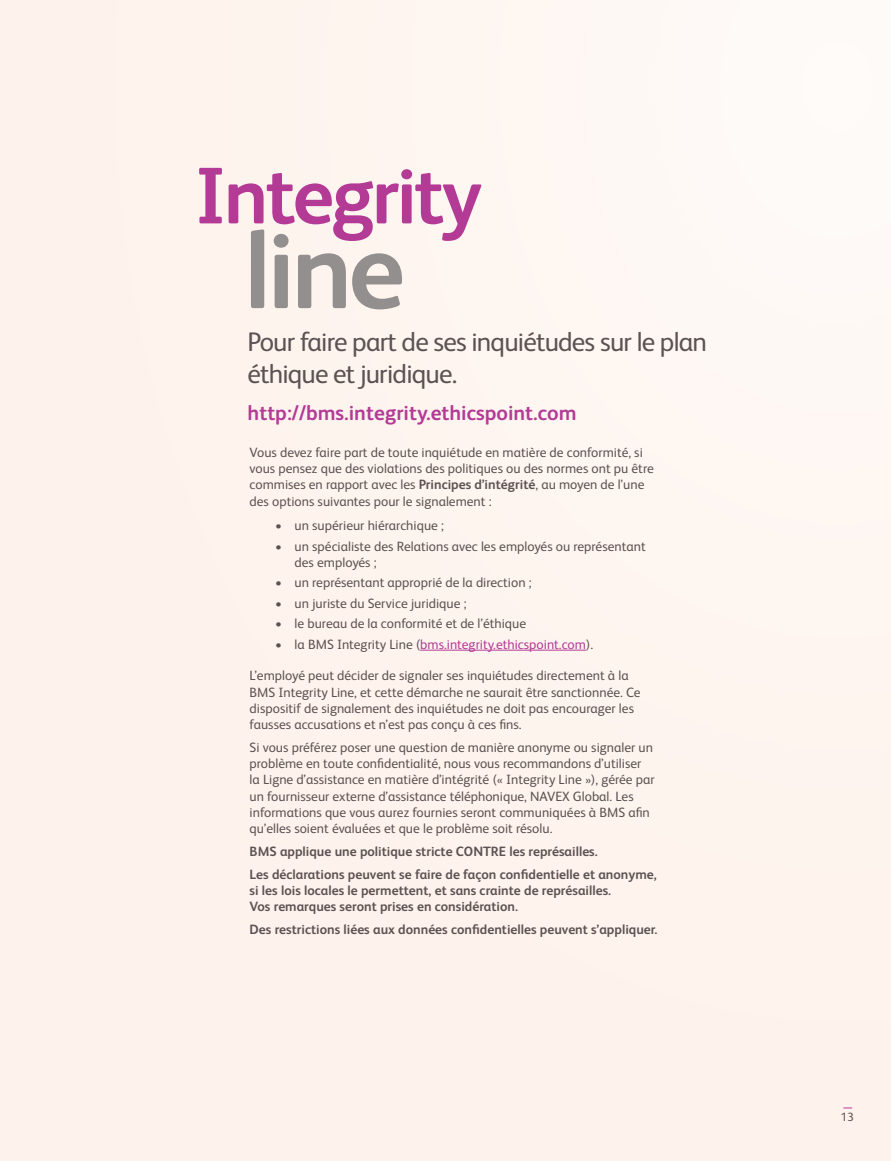
<style>
.page{position:relative;width:891px;height:1161px;background:#fef3ed}
.page>*{position:absolute;margin:0;border:0;box-sizing:border-box;transform-origin:0 0}
.Subhead{font:700 110.1px "BMS Humanity";color:#938f8f}
.Subhead-2{font:700 80.25px "BMS Humanity";letter-spacing:-.04em;color:#b33b96}
.Intro_Text{font:27px/32px "BMS Humanity";letter-spacing:-.03em;color:#5c5253}
.Intro_Text-2{font:700 21px "BMS Humanity";color:#b33b96}
.Body_Text{font:13.5px/16.2px "BMS Humanity";color:#5c5253}
.Body_Text-2{font:700 13.5px/16.2px "BMS Humanity";color:#5c5253}
.t1{font:13.5px "BMS Humanity";color:#b33b96}
.t2{font:12px "BMS Humanity";color:#5c5253}
.s1{font-weight:700}
.s2{color:#5c5253}
</style>
<div class="page">
<hr style="left:420px;top:650px;width:166px;height:1px;background:#b33b96">
<p class="Subhead-2" style="left:194px;top:139px;width:289px">Integrity</p>
<p class="Subhead" style="left:244px;top:193px;width:163px">line</p>
<p class="Intro_Text" style="left:248px;top:323px;width:461px">Pour faire part de ses inquiétudes sur le plan éthique et juridique.</p>
<p class="Intro_Text-2" style="left:248px;top:398px;width:331px">http://bms.integrity.ethicspoint.com</p>
<p class="Body_Text" style="left:250px;top:443px;width:406px">Vous devez faire part de toute inquiétude en matière de conformité, si vous pensez que des violations des politiques ou des normes ont pu être commises en rapport avec les <span class="s1">Principes d’intégrité</span>, au moyen de l’une des options suivantes pour le signalement :</p>
<p class="Body_Text" style="left:275px;top:517px;width:170px">• un supérieur hiérarchique ;</p>
<p class="Body_Text" style="left:295px;top:537px;width:353px;text-indent:-20px">• un spécialiste des Relations avec les employés ou représentant des employés ;</p>
<p class="Body_Text" style="left:275px;top:574px;width:258px">• un représentant approprié de la direction ;</p>
<p class="Body_Text" style="left:275px;top:594px;width:193px">• un juriste du Service juridique ;</p>
<p class="Body_Text" style="left:275px;top:615px;width:253px">• le bureau de la conformité et de l’éthique</p>
<p class="t1" style="left:275px;top:635px;width:320px"><span class="s2">• la BMS Integrity Line (</span>bms.integrity.ethicspoint.com<span class="s2">).</span></p>
<p class="Body_Text" style="left:250px;top:667px;width:392px">L’employé peut décider de signaler ses inquiétudes directement à la BMS Integrity Line, et cette démarche ne saurait être sanctionnée. Ce dispositif de signalement des inquiétudes ne doit pas encourager les fausses accusations et n’est pas conçu à ces fins.</p>
<p class="Body_Text" style="left:250px;top:738px;width:407px">Si vous préférez poser une question de manière anonyme ou signaler un problème en toute confidentialité, nous vous recommandons d’utiliser la Ligne d’assistance en matière d’intégrité (« Integrity Line »), gérée par un fournisseur externe d’assistance téléphonique, NAVEX Global. Les informations que vous aurez fournies seront communiquées à BMS afin qu’elles soient évaluées et que le problème soit résolu.</p>
<p class="Body_Text-2" style="left:250px;top:843px;width:350px">BMS applique une politique stricte CONTRE les représailles.</p>
<p class="Body_Text-2" style="left:250px;top:866px;width:409px">Les déclarations peuvent se faire de façon confidentielle et anonyme, si les lois locales le permettent, et sans crainte de représailles.<br>Vos remarques seront prises en considération.</p>
<p class="Body_Text-2" style="left:250px;top:921px;width:409px">Des restrictions liées aux données confidentielles peuvent s’appliquer.</p>
<p class="t2" style="left:841px;top:1109px;width:15px">13</p>
</div>
